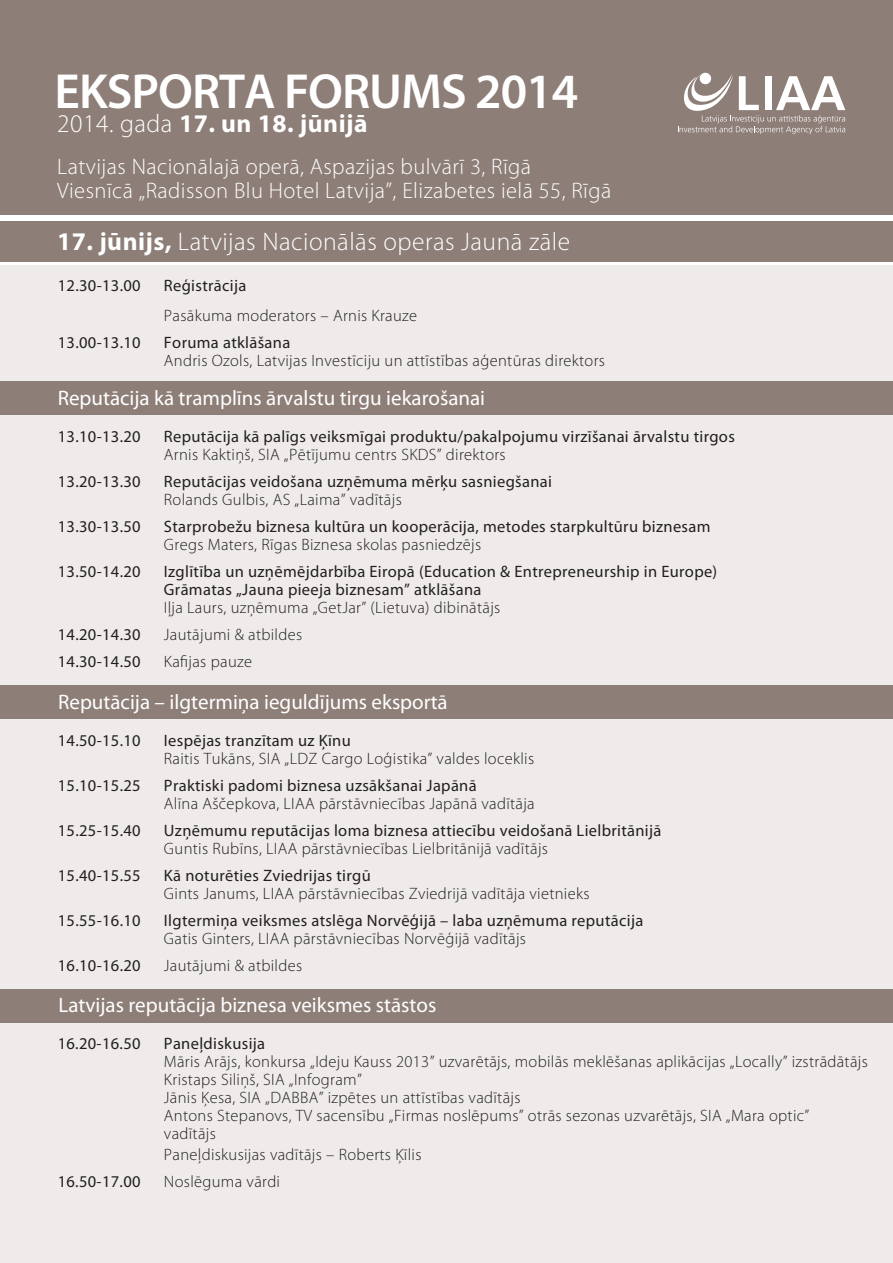
<style>
.page{position:relative;width:893px;height:1263px;background:#eeebea}
.page>*{position:absolute;margin:0;border:0;box-sizing:border-box;transform-origin:0 0}
.t1{font:600 49.5px "Myriad Pro";letter-spacing:-.02em;color:#fff}
.t2{font:300 25.5px "Myriad Pro";letter-spacing:.02em;color:#fff}
.t3{font:700 25.5px "Myriad Pro";letter-spacing:.02em;color:#fff}
.t4{font:300 22.5px/24px "Myriad Pro";letter-spacing:.02em;color:#fff}
.t5{font:21px "Myriad Pro";color:#fff}
.t6{font:300 16.5px/18px "Myriad Pro";letter-spacing:.02em;color:#231f20}
.t7{font:16.5px/18px "Myriad Pro";letter-spacing:.02em;color:#231f20}
.s1{font-weight:300}
.s2{font-weight:700}
</style>
<div class="page">
<div style="left:0;top:0;width:893px;height:264px;background:#8d7e77"></div>
<div style="left:0;top:215px;width:893px;height:5px;background:#fff"></div>
<div style="left:0;top:381px;width:893px;height:34px;background:#8d7e77"></div>
<div style="left:0;top:989px;width:893px;height:33px;background:#8d7e77"></div>
<div style="left:0;top:685px;width:893px;height:34px;background:#8d7e77"></div>
<hr style="left:0;top:263px;width:893px;height:2px;background:#fff">
<svg style="left:678px;top:73px;width:167px;height:61px"></svg>
<h1 class="t1" style="left:55px;top:60px;width:525px">EKSPORTA FORUMS 2014</h1>
<h2 class="t3" style="left:57px;top:107px;width:312px"><span class="s1">2014. gada</span> 17. un 18. jūnijā</h2>
<h3 class="t4" style="left:57px;top:155px;width:556px">Latvijas Nacionālajā operā, Aspazijas bulvārī 3, Rīgā<br>Viesnīcā „Radisson Blu Hotel Latvija”, Elizabetes ielā 55, Rīgā</h3>
<h2 class="t2" style="left:57px;top:228px;width:514px"><span class="s2">17. jūnijs,</span> Latvijas Nacionālās operas Jaunā zāle</h2>
<p class="t7" style="left:58px;top:276px;width:84px">12.30-13.00</p>
<p class="t7" style="left:164px;top:276px;width:84px">Reģistrācija</p>
<p class="t6" style="left:164px;top:306px;width:255px">Pasākuma moderators – Arnis Krauze</p>
<p class="t7" style="left:58px;top:333px;width:84px">13.00-13.10</p>
<p class="t7" style="left:164px;top:333px;width:128px">Foruma atklāšana</p>
<p class="t6" style="left:164px;top:351px;width:443px">Andris Ozols, Latvijas Investīciju un attīstības aģentūras direktors</p>
<p class="t5" style="left:58px;top:385px;width:429px">Reputācija kā tramplīns ārvalstu tirgu iekarošanai</p>
<p class="t7" style="left:58px;top:427px;width:84px">13.10-13.20</p>
<p class="t7" style="left:164px;top:427px;width:572px">Reputācija kā palīgs veiksmīgai produktu/pakalpojumu virzīšanai ārvalstu tirgos</p>
<p class="t6" style="left:164px;top:446px;width:343px">Arnis Kaktiņš, SIA „Pētījumu centrs SKDS” direktors</p>
<p class="t7" style="left:58px;top:472px;width:84px">13.20-13.30</p>
<p class="t7" style="left:164px;top:472px;width:390px">Reputācijas veidošana uzņēmuma mērķu sasniegšanai</p>
<p class="t6" style="left:164px;top:491px;width:239px">Rolands Gulbis, AS „Laima” vadītājs</p>
<p class="t7" style="left:58px;top:517px;width:84px">13.30-13.50</p>
<p class="t7" style="left:164px;top:517px;width:548px">Starprobežu biznesa kultūra un kooperācija, metodes starpkultūru biznesam</p>
<p class="t6" style="left:164px;top:536px;width:319px">Gregs Maters, Rīgas Biznesa skolas pasniedzējs</p>
<p class="t7" style="left:58px;top:562px;width:84px">13.50-14.20</p>
<p class="t7" style="left:164px;top:562px;width:555px">Izglītība un uzņēmējdarbība Eiropā (Education &amp; Entrepreneurship in Europe)<br>Grāmatas „Jauna pieeja biznesam” atklāšana</p>
<p class="t6" style="left:164px;top:599px;width:338px">Iļja Laurs, uzņēmuma „GetJar” (Lietuva) dibinātājs</p>
<p class="t7" style="left:58px;top:625px;width:84px">14.20-14.30</p>
<p class="t6" style="left:164px;top:626px;width:140px">Jautājumi &amp; atbildes</p>
<p class="t7" style="left:58px;top:652px;width:84px">14.30-14.50</p>
<p class="t6" style="left:164px;top:653px;width:90px">Kafijas pauze</p>
<p class="t5" style="left:58px;top:688px;width:391px">Reputācija – ilgtermiņa ieguldījums eksportā</p>
<p class="t7" style="left:58px;top:731px;width:84px">14.50-15.10</p>
<p class="t7" style="left:164px;top:731px;width:188px">Iespējas tranzītam uz Ķīnu</p>
<p class="t6" style="left:164px;top:749px;width:372px">Raitis Tukāns, SIA „LDZ Cargo Loģistika” valdes loceklis</p>
<p class="t7" style="left:58px;top:776px;width:84px">15.10-15.25</p>
<p class="t7" style="left:164px;top:776px;width:314px">Praktiski padomi biznesa uzsākšanai Japānā</p>
<p class="t6" style="left:164px;top:794px;width:372px">Alīna Aščepkova, LIAA pārstāvniecības Japānā vadītāja</p>
<p class="t7" style="left:58px;top:821px;width:84px">15.25-15.40</p>
<p class="t7" style="left:164px;top:821px;width:499px">Uzņēmumu reputācijas loma biznesa attiecību veidošanā Lielbritānijā</p>
<p class="t6" style="left:164px;top:839px;width:386px">Guntis Rubīns, LIAA pārstāvniecības Lielbritānijā vadītājs</p>
<p class="t7" style="left:58px;top:866px;width:84px">15.40-15.55</p>
<p class="t7" style="left:164px;top:866px;width:208px">Kā noturēties Zviedrijas tirgū</p>
<p class="t6" style="left:164px;top:884px;width:427px">Gints Janums, LIAA pārstāvniecības Zviedrijā vadītāja vietnieks</p>
<p class="t7" style="left:58px;top:911px;width:84px">15.55-16.10</p>
<p class="t7" style="left:164px;top:911px;width:481px">Ilgtermiņa veiksmes atslēga Norvēģijā – laba uzņēmuma reputācija</p>
<p class="t6" style="left:164px;top:929px;width:364px">Gatis Ginters, LIAA pārstāvniecības Norvēģijā vadītājs</p>
<p class="t7" style="left:58px;top:956px;width:84px">16.10-16.20</p>
<p class="t6" style="left:164px;top:956px;width:140px">Jautājumi &amp; atbildes</p>
<p class="t5" style="left:58px;top:992px;width:379px">Latvijas reputācija biznesa veiksmes stāstos</p>
<p class="t7" style="left:58px;top:1034px;width:84px">16.20-16.50</p>
<p class="t7" style="left:164px;top:1034px;width:103px">Paneļdiskusija</p>
<p class="t6" style="left:164px;top:1053px;width:705px">Māris Arājs, konkursa „Ideju Kauss 2013” uzvarētājs, mobilās meklēšanas aplikācijas „Locally” izstrādātājs Kristaps Siliņš, SIA „Infogram”<br>Jānis Ķesa, SIA „DABBA” izpētes un attīstības vadītājs<br>Antons Stepanovs, TV sacensību „Firmas noslēpums” otrās sezonas uzvarētājs, SIA „Mara optic”<br>vadītājs</p>
<p class="t6" style="left:164px;top:1146px;width:259px">Paneļdiskusijas vadītājs – Roberts Ķīlis</p>
<p class="t7" style="left:58px;top:1172px;width:84px">16.50-17.00</p>
<p class="t6" style="left:164px;top:1173px;width:118px">Noslēguma vārdi</p>
</div>
